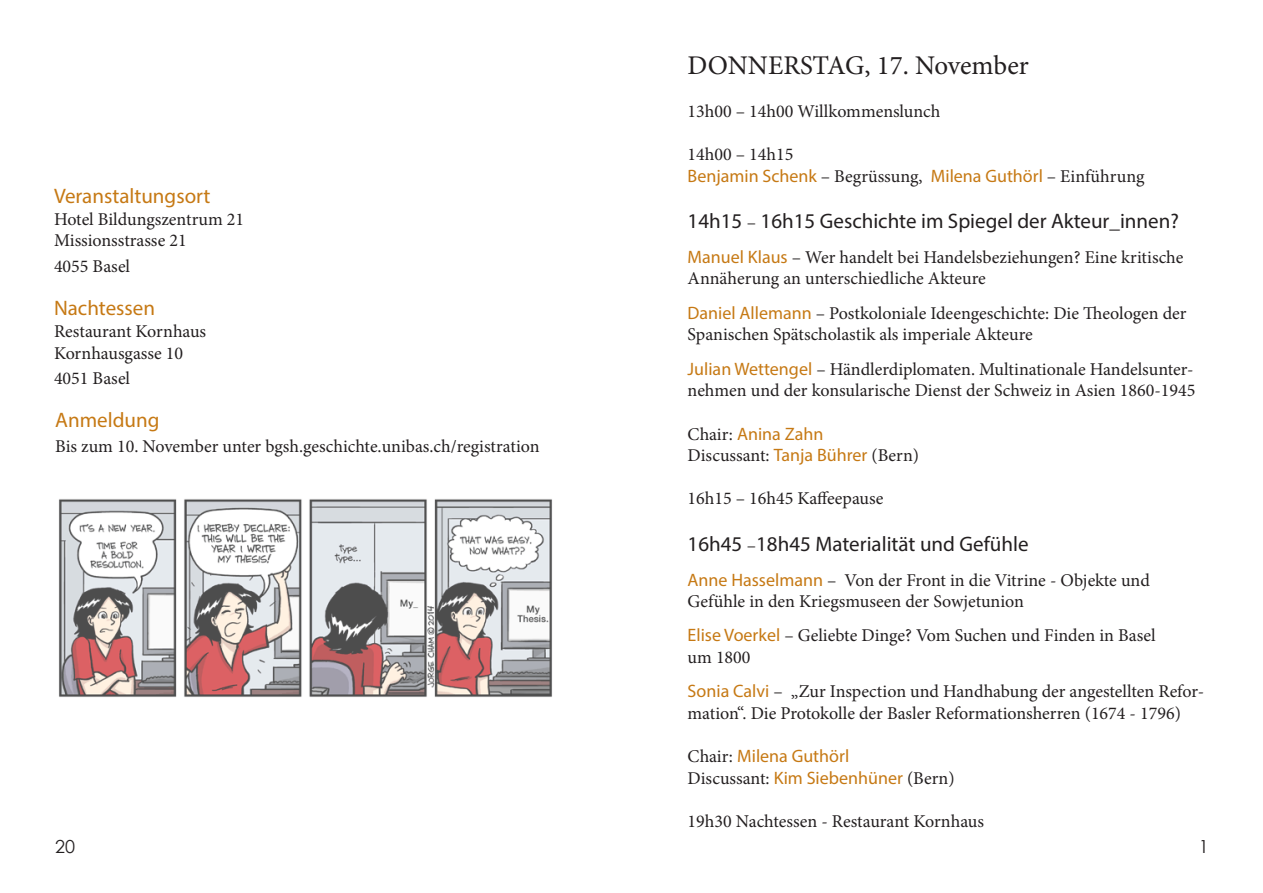
<style>
.page{position:relative;width:1263px;height:893px;background:#fff}
.page>*{position:absolute;margin:0;border:0;box-sizing:border-box;transform-origin:0 0}
.t1{font:27px "Minion Pro";color:#231f20}
.t2{font:21px "Myriad Pro";color:#231f20}
.t3{font:21px "Myriad Pro";color:#c67914}
.t4{font:18px/21.6px "Minion Pro";color:#231f20}
.t5{font:18px "Myriad Pro";color:#c67914}
.t6{font:18px "Century Gothic";color:#231f20}
.s1{font-family:"Minion Pro";color:#231f20}
.s2{font-family:"Minion Pro";font-size:18px}
.s3{font-family:"Myriad Pro";color:#c67914}
</style>
<div class="page">
<img style="left:59px;top:499px;width:493px;height:198px">
<p class="t3" style="left:54px;top:183px;width:158px">Veranstaltungsort</p>
<p class="t4" style="left:54px;top:208px;width:192px">Hotel Bildungszentrum 21</p>
<p class="t4" style="left:54px;top:230px;width:134px">Missionsstrasse 21</p>
<p class="t4" style="left:54px;top:255px;width:78px">4055 Basel</p>
<p class="t3" style="left:54px;top:295px;width:103px">Nachtessen</p>
<p class="t4" style="left:54px;top:320px;width:154px">Restaurant Kornhaus</p>
<p class="t4" style="left:54px;top:342px;width:131px">Kornhausgasse 10</p>
<p class="t4" style="left:54px;top:367px;width:78px">4051 Basel</p>
<p class="t3" style="left:55px;top:407px;width:106px">Anmeldung</p>
<p class="t4" style="left:55px;top:436px;width:486px">Bis zum 10. November unter bgsh.geschichte.unibas.ch/registration</p>
<p class="t6" style="left:55px;top:835px;width:21px">20</p>
<p class="t1" style="left:688px;top:47px;width:343px">DONNERSTAG, 17. November</p>
<p class="t4" style="left:688px;top:100px;width:254px">13h00 – 14h00 Willkommenslunch</p>
<p class="t4" style="left:688px;top:144px;width:107px">14h00 – 14h15</p>
<p class="t5" style="left:688px;top:164px;width:458px">Benjamin Schenk <span class="s1">– Begrüssung,</span> Milena Guthörl <span class="s1">– Einführung</span></p>
<p class="t2" style="left:688px;top:208px;width:493px">14h15 <span class="s2">–</span> 16h15 Geschichte im Spiegel der Akteur_innen?</p>
<p class="t4" style="left:688px;top:246px;width:497px"><span class="s3">Manuel Klaus</span> – Wer handelt bei Handelsbeziehungen? Eine kritische<br>Annäherung an unterschiedliche Akteure</p>
<p class="t4" style="left:688px;top:302px;width:500px"><span class="s3">Daniel Allemann</span> – Postkoloniale Ideengeschichte: Die Theologen der<br>Spanischen Spätscholastik als imperiale Akteure</p>
<p class="t4" style="left:688px;top:358px;width:509px"><span class="s3">Julian Wettengel</span> – Händlerdiplomaten. Multinationale Handelsunter&shy;nehmen und der konsularische Dienst der Schweiz in Asien 1860-1945</p>
<p class="t5" style="left:688px;top:422px;width:137px"><span class="s1">Chair:</span> Anina Zahn</p>
<p class="t4" style="left:688px;top:445px;width:233px">Discussant: <span class="s3">Tanja Bührer</span> (Bern)</p>
<p class="t4" style="left:688px;top:488px;width:197px">16h15 – 16h45 Kaffeepause</p>
<p class="t2" style="left:688px;top:531px;width:342px">16h45 <span class="s2">–</span>18h45 Materialität und Gefühle</p>
<p class="t4" style="left:688px;top:569px;width:464px"><span class="s3">Anne Hasselmann</span> – Von der Front in die Vitrine - Objekte und<br>Gefühle in den Kriegsmuseen der Sowjetunion</p>
<p class="t4" style="left:688px;top:625px;width:469px"><span class="s3">Elise Voerkel</span> – Geliebte Dinge? Vom Suchen und Finden in Basel um 1800</p>
<p class="t4" style="left:688px;top:681px;width:518px"><span class="s3">Sonia Calvi</span> – „Zur Inspection und Handhabung der angestellten Refor&shy;mation“. Die Protokolle der Basler Reformationsherren (1674 - 1796)</p>
<p class="t5" style="left:688px;top:745px;width:163px"><span class="s1">Chair:</span> Milena Guthörl</p>
<p class="t4" style="left:688px;top:767px;width:269px">Discussant: <span class="s3">Kim Siebenhüner</span> (Bern)</p>
<p class="t4" style="left:688px;top:811px;width:298px">19h30 Nachtessen - Restaurant Kornhaus</p>
<p class="t6" style="left:1199px;top:836px;width:11px">1</p>
</div>
